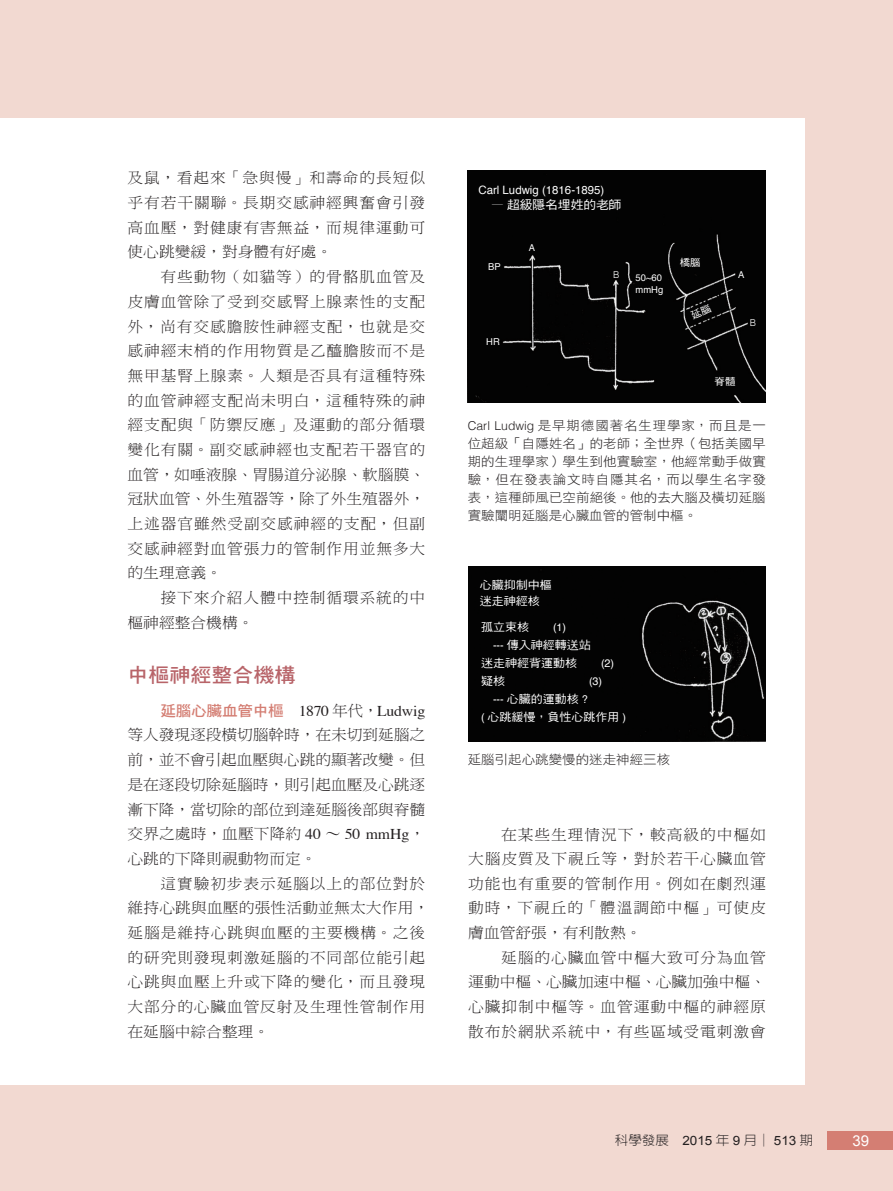
<style>
.page{position:relative;width:893px;height:1191px;background:#f2d9d1}
.page>*{position:absolute;margin:0;border:0;box-sizing:border-box;transform-origin:0 0}
.t1{font:19.95px "DF Hei Std W7";color:#b86469;scale:1.05 1}
.t2{font:15px/24.6px "DF Ming Std W3";letter-spacing:.055em;color:#231f20;text-align:justify;scale:1.05 1}
.t3{font:15px "Times";letter-spacing:-.01em;color:#231f20;scale:1.05 1}
.t4{font:15px "Arial";color:#fff}
.t5{font:12.9px/18px "DF Hei Std W3";color:#231f20;text-align:justify;scale:1.05 1}
.t6{font:300 12.9px "AR New Hei B5";color:#231f20;scale:1.05 1}
.t7{font:12.15px "DF Hei Std W5";color:#fff;scale:1.05 1}
.t8{font:11.55px "Helvetica";color:#fff}
.t9{font:11.4px/18px "DF Hei Std W5";color:#fff;scale:1.05 1}
.t10{font:10.95px "Helvetica";color:#fff}
.t11{font:9.9px "DF Hei Std W5";color:#fff;scale:1.05 1}
.t12{font:9.45px/11.6px "Helvetica";color:#fff}
.t13{font:300 9.45px "Helvetica";color:#fff}
.s1{font-family:"DF Hei Std W7";color:#d47e73}
.s2{font-family:"DF Ming Std W3"}
.s3{font-family:"Times"}
.s4{font-family:"Adobe Ming Std";font-weight:300}
.s5{font-family:"Helvetica";font-weight:300;font-size:12.3px}
.s6{font-family:"Helvetica";font-size:10.95px}
.s7{font-family:"Arial";font-weight:400}
</style>
<div class="page">
<div style="left:0;top:118px;width:805px;height:966px;background:#fff"></div>
<div style="left:828px;top:1131px;width:65px;height:18px;background:#d47e73"></div>
<div style="left:468px;top:170px;width:298px;height:233px;background:#030303"></div>
<div style="left:468px;top:566px;width:298px;height:175px;background:#030303"></div>
<svg style="left:690px;top:304px;width:22px;height:16px"></svg>
<p class="t2" style="left:128px;top:165px;width:285px">及鼠，看起來「急與慢」和壽命的長短似乎有若干關聯。長期交感神經興奮會引發高血壓，對健康有害無益，而規律運動可使心跳變緩，對身體有好處。</p>
<p class="t2" style="left:128px;top:264px;width:285px;text-indent:33px">有些動物（如貓等）的骨骼肌血管及皮膚血管除了受到交感腎上腺素性的支配外，尚有交感膽胺性神經支配，也就是交感神經末梢的作用物質是乙醯膽胺而不是無甲基腎上腺素。人類是否具有這種特殊的血管神經支配尚未明白，這種特殊的神經支配與「防禦反應」及運動的部分循環變化有關。副交感神經也支配若干器官的血管，如唾液腺、胃腸道分泌腺、軟腦膜、冠狀血管、外生殖器等，除了外生殖器外，上述器官雖然受副交感神經的支配，但副交感神經對血管張力的管制作用並無多大的生理意義。</p>
<p class="t2" style="left:128px;top:585px;width:285px;text-indent:33px">接下來介紹人體中控制循環系統的中樞神經整合機構。</p>
<h1 class="t1" style="left:128px;top:664px;width:161px">中樞神經整合機構</h1>
<p class="t3" style="left:161px;top:696px;width:254px"><span class="s1">延腦心臟血管中樞</span> 1870 <span class="s2">年代，</span>Ludwig</p>
<p class="t2" style="left:128px;top:722px;width:285px">等人發現逐段橫切腦幹時，在未切到延腦之前，並不會引起血壓與心跳的顯著改變。但是在逐段切除延腦時，則引起血壓及心跳逐漸下降，當切除的部位到達延腦後部與脊髓交界之處時，血壓下降約 <span class="s3">40</span> ∼ <span class="s3">50 mmHg</span>，心跳的下降則視動物而定。</p>
<p class="t2" style="left:128px;top:870px;width:289px;text-align:left;text-indent:33px">這實驗初步表示延腦以上的部位對於維持心跳與血壓的張性活動並無太大作用，延腦是維持心跳與血壓的主要機構。之後的研究則發現刺激延腦的不同部位能引起心跳與血壓上升或下降的變化，而且發現大部分的心臟血管反射及生理性管制作用在延腦中綜合整理。</p>
<p class="t8" style="left:478px;top:181px;width:127px">Carl Ludwig (1816-1895)</p>
<p class="t7" style="left:491px;top:198px;width:126px"><span class="s4">—</span> 超級隱名埋姓的老師</p>
<p class="t12" style="left:488px;top:262px;width:14px">BP</p>
<p class="t12" style="left:486px;top:336px;width:15px">HR</p>
<p class="t12" style="left:529px;top:242px;width:8px">A</p>
<p class="t13" style="left:613px;top:266px;width:8px">B</p>
<p class="t12" style="left:636px;top:272px;width:29px">50~60 mmHg</p>
<p class="t11" style="left:680px;top:257px;width:21px">橋腦</p>
<p class="t12" style="left:738px;top:269px;width:8px">A</p>
<p class="t13" style="left:750px;top:314px;width:8px">B</p>
<p class="t11" style="left:715px;top:376px;width:21px">脊髓</p>
<p class="t5" style="left:468px;top:416px;width:285px"><span class="s5">Carl Ludwig</span> 是早期德國著名生理學家，而且是一位超級「自隱姓名」的老師；全世界（包括美國早期的生理學家）學生到他實驗室，他經常動手做實驗，但在發表論文時自隱其名，而以學生名字發表，這種師風已空前絕後。他的去大腦及橫切延腦實驗闡明延腦是心臟血管的管制中樞。</p>
<p class="t9" style="left:480px;top:576px;width:82px;line-height:16.5px">心臟抑制中樞　迷走神經核　</p>
<p class="t9" style="left:481px;top:618px;width:47px">孤立束核</p>
<p class="t10" style="left:553px;top:619px;width:15px">(1)</p>
<p class="t9" style="left:481px;top:636px;width:128px;text-indent:12px"><span class="s6">---</span> 傳入神經轉送站　迷走神經背運動核　 <span class="s6">(2)</span>疑核</p>
<p class="t10" style="left:589px;top:673px;width:15px">(3)</p>
<p class="t9" style="left:481px;top:690px;width:140px;text-indent:12px"><span class="s6">---</span> 心臟的運動核 <span class="s6">?<br>(</span> 心跳緩慢，負性心跳作用 <span class="s6">)</span></p>
<p class="t5" style="left:468px;top:750px;width:194px">延腦引起心跳變慢的迷走神經三核</p>
<p class="t2" style="left:468px;top:821px;width:285px;text-indent:33px">在某些生理情況下，較高級的中樞如大腦皮質及下視丘等，對於若干心臟血管功能也有重要的管制作用。例如在劇烈運動時，下視丘的「體溫調節中樞」可使皮膚血管舒張，有利散熱。</p>
<p class="t2" style="left:468px;top:944px;width:285px;text-indent:33px">延腦的心臟血管中樞大致可分為血管運動中樞、心臟加速中樞、心臟加強中樞、心臟抑制中樞等。血管運動中樞的神經原散布於網狀系統中，有些區域受電刺激會</p>
<p class="t6" style="left:615px;top:1133px;width:190px">科學發展 <span class="s7">2015</span> 年 <span class="s7">9</span> 月│ <span class="s7">513</span> 期</p>
<p class="t4" style="left:852px;top:1131px;width:18px">39</p>
</div>
